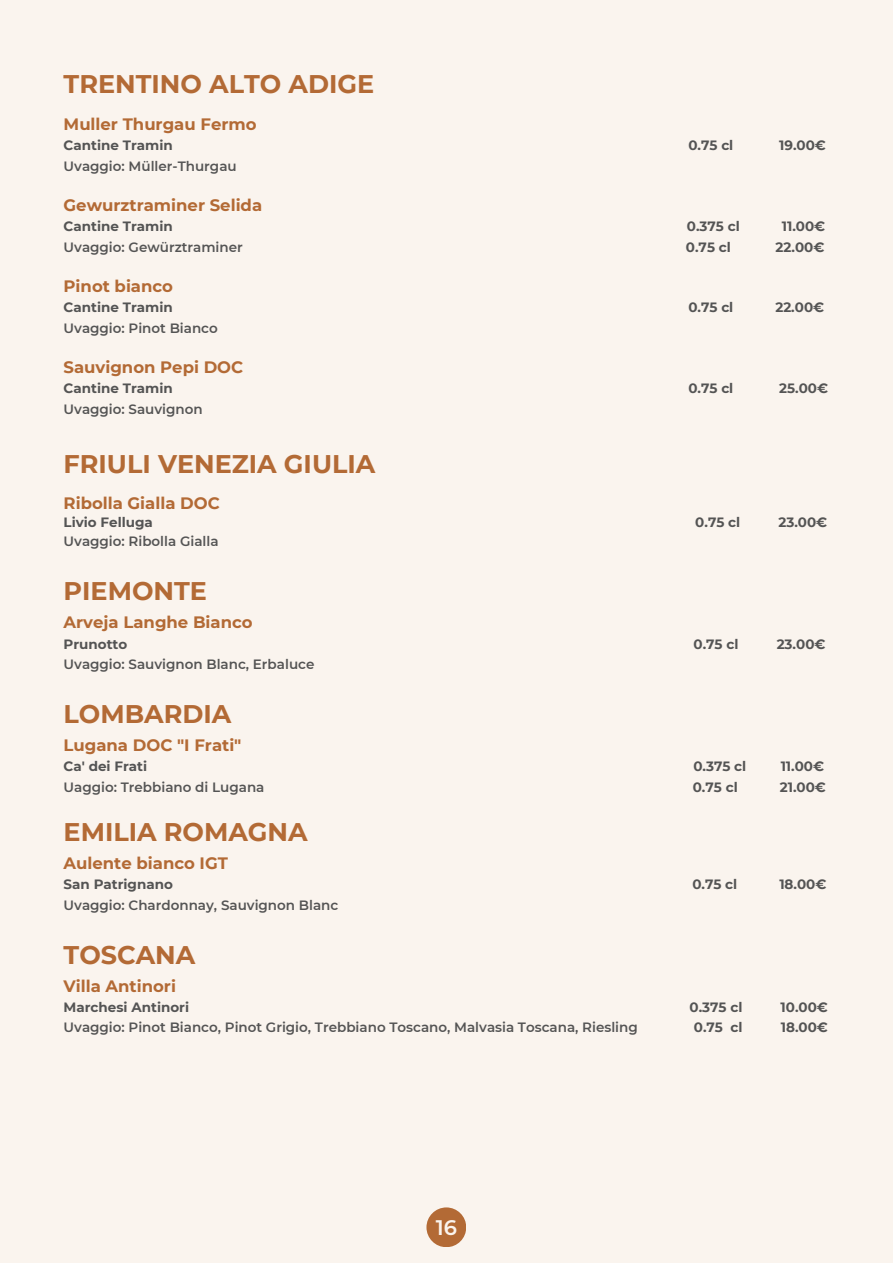
<style>
.page{position:relative;width:893px;height:1264px;background:#fff}
.page>*{position:absolute;margin:0;border:0;box-sizing:border-box;transform-origin:0 0}
.t1{font:700 25.5px "Montserrat";color:#b36a35}
.t2{font:600 21px "Montserrat";color:#faf4ee}
.t3{font:700 16.5px "Montserrat";color:#b36a35}
.t4{font:600 13.5px "Montserrat";color:#545454}
.t5{font:700 13.5px "Montserrat";color:#545454}
.t6{font:600 12px "Montserrat";color:#faf4ee}
</style>
<div class="page">
<div style="left:0;top:0;width:892px;height:1262px;background:#faf4ee"></div>
<div style="left:426px;top:1207px;width:40px;height:40px;background:#b36a35;border-radius:50%"></div>
<h1 class="t1" style="left:64px;top:68px;width:312px">TRENTINO ALTO ADIGE</h1>
<p class="t3" style="left:64px;top:114px;width:194px">Muller Thurgau Fermo</p>
<p class="t5" style="left:64px;top:137px;width:111px">Cantine Tramin</p>
<p class="t5" style="left:688px;top:137px;width:46px">0.75 cl</p>
<p class="t5" style="left:779px;top:137px;width:48px">19.00€</p>
<p class="t4" style="left:64px;top:158px;width:175px">Uvaggio: Müller-Thurgau</p>
<p class="t3" style="left:64px;top:195px;width:200px">Gewurztraminer Selida</p>
<p class="t5" style="left:64px;top:218px;width:111px">Cantine Tramin</p>
<p class="t5" style="left:686px;top:218px;width:54px">0.375 cl</p>
<p class="t5" style="left:781px;top:218px;width:45px">11.00€</p>
<p class="t4" style="left:64px;top:239px;width:181px">Uvaggio: Gewürztraminer</p>
<p class="t5" style="left:686px;top:239px;width:46px">0.75 cl</p>
<p class="t5" style="left:775px;top:239px;width:50px">22.00€</p>
<p class="t3" style="left:64px;top:276px;width:111px">Pinot bianco</p>
<p class="t5" style="left:64px;top:299px;width:111px">Cantine Tramin</p>
<p class="t5" style="left:688px;top:299px;width:46px">0.75 cl</p>
<p class="t5" style="left:775px;top:299px;width:50px">22.00€</p>
<p class="t4" style="left:64px;top:319px;width:156px">Uvaggio: Pinot Bianco</p>
<p class="t3" style="left:64px;top:357px;width:181px">Sauvignon Pepi DOC</p>
<p class="t5" style="left:64px;top:380px;width:111px">Cantine Tramin</p>
<p class="t5" style="left:688px;top:380px;width:46px">0.75 cl</p>
<p class="t5" style="left:779px;top:380px;width:50px">25.00€</p>
<p class="t4" style="left:64px;top:400px;width:141px">Uvaggio: Sauvignon</p>
<h1 class="t1" style="left:64px;top:448px;width:313px">FRIULI VENEZIA GIULIA</h1>
<p class="t3" style="left:64px;top:493px;width:158px">Ribolla Gialla DOC</p>
<p class="t5" style="left:64px;top:514px;width:91px">Livio Felluga</p>
<p class="t5" style="left:695px;top:514px;width:46px">0.75 cl</p>
<p class="t5" style="left:778px;top:514px;width:50px">23.00€</p>
<p class="t4" style="left:64px;top:533px;width:156px">Uvaggio: Ribolla Gialla</p>
<h1 class="t1" style="left:64px;top:575px;width:145px">PIEMONTE</h1>
<p class="t3" style="left:64px;top:612px;width:190px">Arveja Langhe Bianco</p>
<p class="t5" style="left:64px;top:635px;width:65px">Prunotto</p>
<p class="t5" style="left:693px;top:635px;width:46px">0.75 cl</p>
<p class="t5" style="left:776px;top:635px;width:50px">23.00€</p>
<p class="t4" style="left:64px;top:656px;width:252px">Uvaggio: Sauvignon Blanc, Erbaluce</p>
<h1 class="t1" style="left:64px;top:698px;width:169px">LOMBARDIA</h1>
<p class="t3" style="left:64px;top:735px;width:179px">Lugana DOC "I Frati"</p>
<p class="t5" style="left:64px;top:758px;width:85px">Ca' dei Frati</p>
<p class="t5" style="left:693px;top:758px;width:54px">0.375 cl</p>
<p class="t5" style="left:780px;top:758px;width:45px">11.00€</p>
<p class="t4" style="left:64px;top:778px;width:202px">Uaggio: Trebbiano di Lugana</p>
<p class="t5" style="left:692px;top:778px;width:46px">0.75 cl</p>
<p class="t5" style="left:779px;top:778px;width:48px">21.00€</p>
<h1 class="t1" style="left:64px;top:816px;width:245px">EMILIA ROMAGNA</h1>
<p class="t3" style="left:64px;top:853px;width:166px">Aulente bianco IGT</p>
<p class="t5" style="left:64px;top:876px;width:111px">San Patrignano</p>
<p class="t5" style="left:692px;top:876px;width:46px">0.75 cl</p>
<p class="t5" style="left:779px;top:876px;width:49px">18.00€</p>
<p class="t4" style="left:64px;top:896px;width:276px">Uvaggio: Chardonnay, Sauvignon Blanc</p>
<h1 class="t1" style="left:64px;top:938px;width:133px">TOSCANA</h1>
<p class="t3" style="left:64px;top:975px;width:114px">Villa Antinori</p>
<p class="t5" style="left:64px;top:998px;width:127px">Marchesi Antinori</p>
<p class="t5" style="left:689px;top:998px;width:54px">0.375 cl</p>
<p class="t5" style="left:780px;top:998px;width:49px">10.00€</p>
<p class="t4" style="left:64px;top:1019px;width:575px">Uvaggio: Pinot Bianco, Pinot Grigio, Trebbiano Toscano, Malvasia Toscana, Riesling</p>
<p class="t5" style="left:693px;top:1019px;width:50px">0.75 cl</p>
<p class="t5" style="left:780px;top:1019px;width:49px">18.00€</p>
<p class="t6" style="left:440px;top:1212px;width:6px">1</p>
<h2 class="t2" style="left:435px;top:1214px;width:23px">16</h2>
</div>
